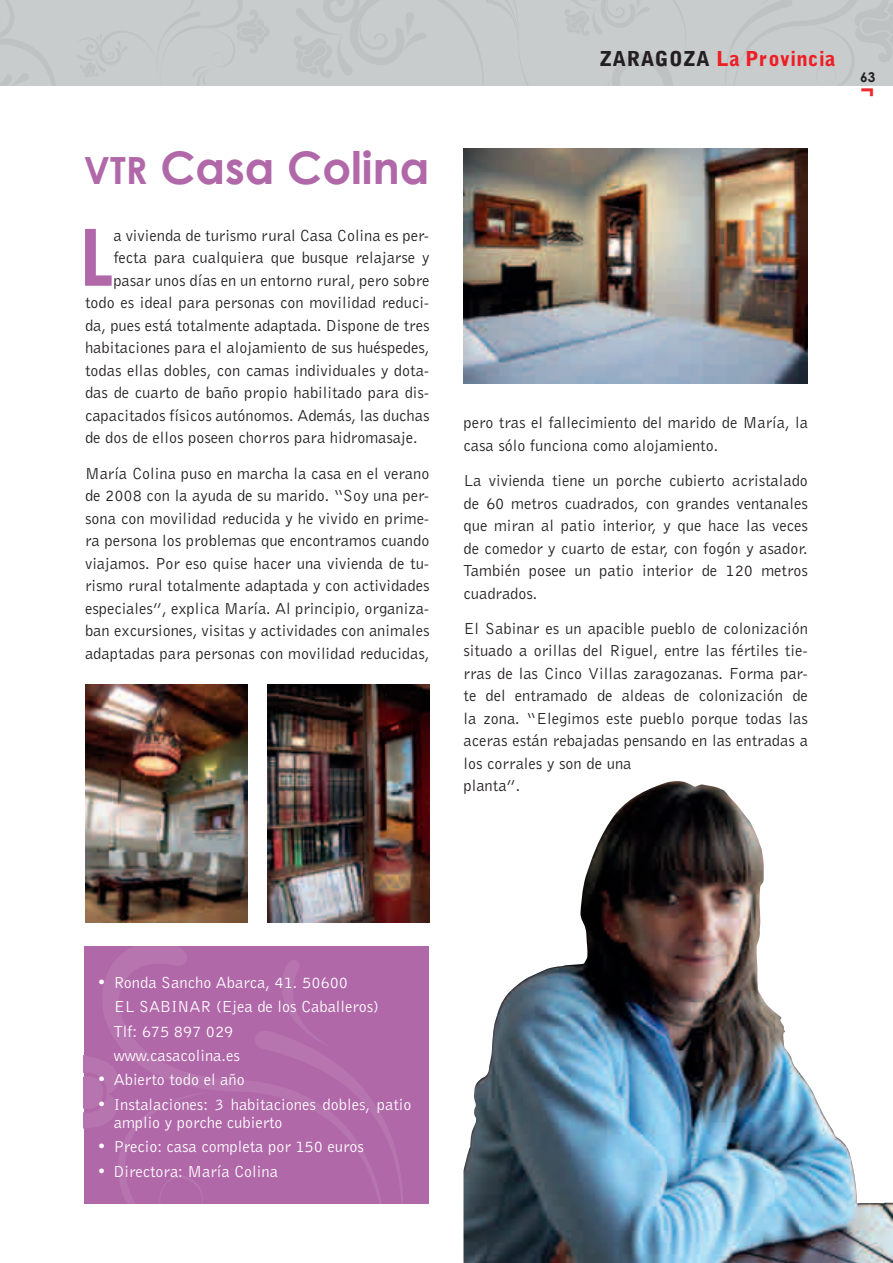
<style>
.page{position:relative;width:893px;height:1263px;background:#fff}
.page>*{position:absolute;margin:0;border:0;box-sizing:border-box;transform-origin:0 0}
.t1{font:700 79.2px "Century Gothic";color:#b168a9}
.t2{font:700 45px "Century Gothic";color:#b168a9}
.t3{font:700 23.7px "Century Gothic";color:#ee292f}
.t4{font:900 20.4px "Bell Gothic Std";letter-spacing:.02em;color:#ee1e25}
.t5{font:16.5px/22.5px "Bell Gothic BT";color:#231f20;text-align:justify}
.t6{font:16.5px/24.5px "Bell Gothic BT";color:#fff}
.t7{font:700 13.5px "Century Gothic";color:#231f20}
.s1{font-size:37.5px}
.s2{color:#231f20}
</style>
<div class="page">
<div style="left:408px;top:953px;width:20px;height:250px;background:#b168a9"></div>
<svg style="left:84px;top:946px;width:324px;height:257px;fill:#b168a9"></svg>
<svg style="left:84px;top:1009px;width:136px;height:194px"></svg>
<img style="left:463px;top:149px;width:345px;height:235px">
<img style="left:85px;top:685px;width:162px;height:238px">
<img style="left:267px;top:685px;width:162px;height:238px">
<img style="left:463px;top:781px;width:430px;height:482px">
<div style="left:0;top:0;width:893px;height:85px;background:#c9cccc"></div>
<h2 class="t2" style="left:84px;top:139px;width:347px"><span class="s1">VTR</span> Casa Colina</h2>
<h1 class="t1" style="left:79px;top:207px;width:36px">L</h1>
<p class="t5" style="left:113px;top:224px;width:318px">a vivienda de turismo rural Casa Colina es per-</p>
<p class="t5" style="left:113px;top:246px;width:318px">fecta para cualquiera que busque relajarse y</p>
<p class="t5" style="left:113px;top:269px;width:318px">pasar unos días en un entorno rural, pero sobre</p>
<p class="t5" style="left:85px;top:291px;width:346px">todo es ideal para personas con movilidad reduci-</p>
<p class="t5" style="left:85px;top:314px;width:346px">da, pues está totalmente adaptada. Dispone de tres</p>
<p class="t5" style="left:85px;top:336px;width:346px">habitaciones para el alojamiento de sus huéspedes,</p>
<p class="t5" style="left:85px;top:359px;width:346px">todas ellas dobles, con camas individuales y dota-</p>
<p class="t5" style="left:85px;top:381px;width:346px">das de cuarto de baño propio habilitado para dis-</p>
<p class="t5" style="left:85px;top:404px;width:346px">capacitados físicos autónomos. Además, las duchas</p>
<p class="t5" style="left:85px;top:426px;width:334px">de dos de ellos poseen chorros para hidromasaje.</p>
<p class="t5" style="left:85px;top:461px;width:346px">María Colina puso en marcha la casa en el verano de 2008 con la ayuda de su marido. “Soy una per&shy;sona con movilidad reducida y he vivido en prime&shy;ra persona los problemas que encontramos cuando viajamos. Por eso quise hacer una vivienda de tu&shy;rismo rural totalmente adaptada y con actividades especiales”, explica María. Al principio, organiza&shy;ban excursiones, visitas y actividades con animales adaptadas para personas con movilidad reducidas,</p>
<p class="t4" style="left:600px;top:46px;width:237px"><span class="s2">ZARAGOZA</span> La Provincia</p>
<p class="t7" style="left:860px;top:69px;width:17px">63</p>
<h3 class="t3" style="left:860px;top:77px;width:16px">¬</h3>
<p class="t5" style="left:463px;top:411px;width:346px">pero tras el fallecimiento del marido de María, la casa sólo funciona como alojamiento.</p>
<p class="t5" style="left:463px;top:469px;width:346px">La vivienda tiene un porche cubierto acristalado de 60 metros cuadrados, con grandes ventanales que miran al patio interior, y que hace las veces de comedor y cuarto de estar, con fogón y asador.<br>También posee un patio interior de 120 metros cuadrados.</p>
<p class="t5" style="left:463px;top:617px;width:346px;text-align:left">El Sabinar es un apacible pueblo de colonización situado a orillas del Riguel, entre las fértiles tie&shy;rras de las Cinco Villas zaragozanas. Forma par&shy;te del entramado de aldeas de colonización de la zona. “Elegimos este pueblo porque todas las aceras están rebajadas pensando en las entradas a los corrales y son de una<br>planta”.</p>
<p class="t6" style="left:114px;top:970px;width:267px;text-indent:-17px">• Ronda Sancho Abarca, 41. 50600<br>EL SABINAR (Ejea de los Caballeros)<br>Tlf: 675 897 029<br>www.casacolina.es</p>
<p class="t6" style="left:97px;top:1067px;width:150px">• Abierto todo el año</p>
<p class="t6" style="left:114px;top:1095px;width:299px;line-height:18px;text-indent:-17px">• Instalaciones: 3 habitaciones dobles, patio amplio y porche cubierto</p>
<p class="t6" style="left:97px;top:1134px;width:269px">• Precio: casa completa por 150 euros</p>
<p class="t6" style="left:97px;top:1158px;width:183px">• Directora: María Colina</p>
</div>
